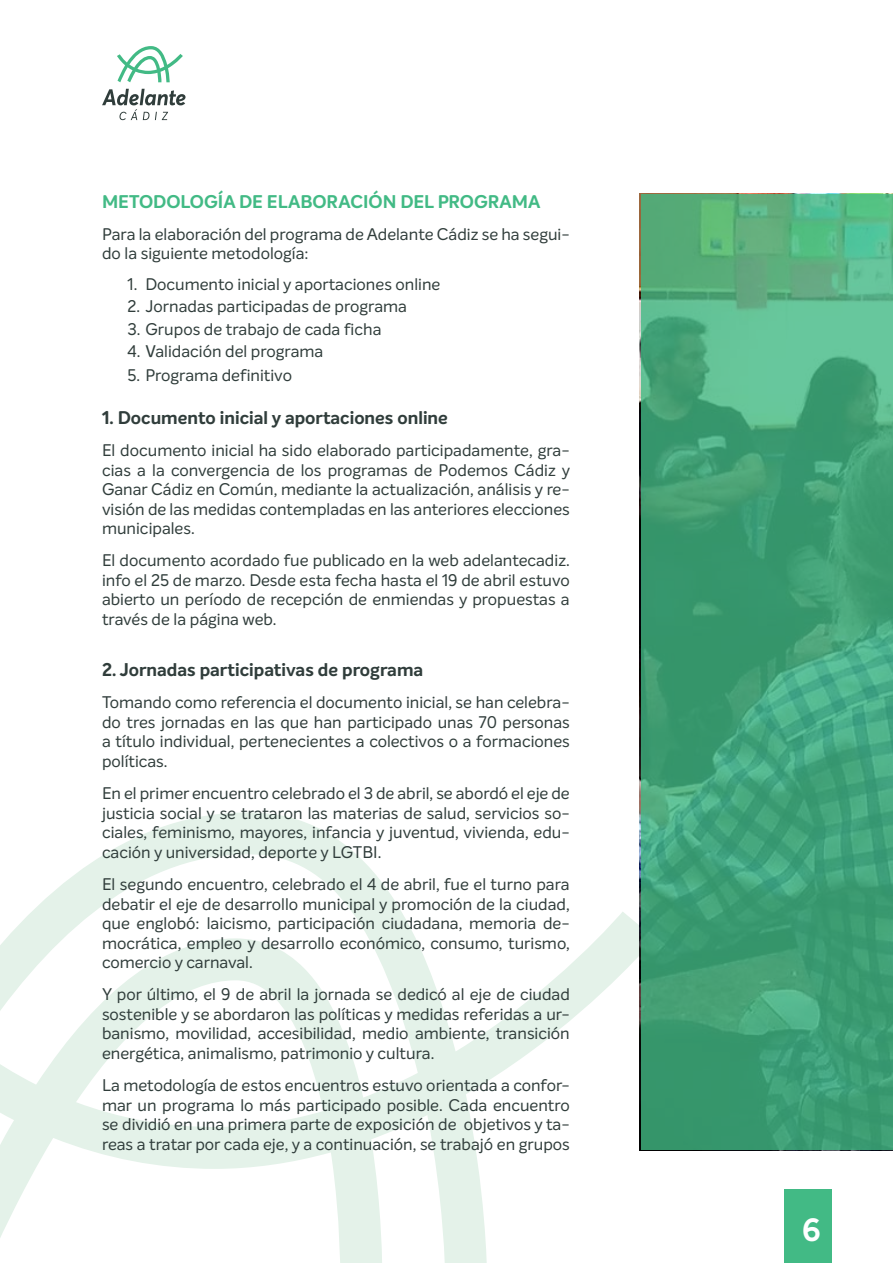
<style>
.page{position:relative;width:893px;height:1263px;background:#fff}
.page>*{position:absolute;margin:0;border:0;box-sizing:border-box;transform-origin:0 0}
.t1{font:700 31.5px "Intelo Alt";color:#fff}
.t2{font:700 18px "Intelo";color:#303d3b}
.t3{font:700 18px "Intelo";color:#42ba85}
.t4{font:16.5px/19.5px "Intelo";color:#303d3b;text-align:justify}
</style>
<div class="page">
<svg style="left:0;top:812px;width:655px;height:451px"></svg>
<div style="left:785px;top:1189px;width:47px;height:74px;background:#42ba85"></div>
<svg style="left:117px;top:46px;width:66px;height:36px"></svg>
<svg style="left:102px;top:89px;width:84px;height:31px"></svg>
<svg style="left:641px;top:194px;width:252px;height:955px"></svg>
<p class="t3" style="left:102px;top:190px;width:440px">METODOLOGÍA DE ELABORACIÓN DEL PROGRAMA</p>
<p class="t4" style="left:102px;top:224px;width:469px">Para la elaboración del programa de Adelante Cádiz se ha segui&shy;do la siguiente metodología:</p>
<p class="t4" style="left:128px;top:274px;width:314px">1. Documento inicial y aportaciones online</p>
<p class="t4" style="left:128px;top:297px;width:281px">2. Jornadas participadas de programa</p>
<p class="t4" style="left:128px;top:319px;width:255px">3. Grupos de trabajo de cada ficha</p>
<p class="t4" style="left:128px;top:341px;width:197px">4. Validación del programa</p>
<p class="t4" style="left:128px;top:365px;width:166px">5. Programa definitivo</p>
<p class="t2" style="left:102px;top:406px;width:347px">1. Documento inicial y aportaciones online</p>
<p class="t4" style="left:102px;top:440px;width:470px">El documento inicial ha sido elaborado participadamente, gra&shy;cias a la convergencia de los programas de Podemos Cádiz y Ganar Cádiz en Común, mediante la actualización, análisis y re&shy;visión de las medidas contempladas en las anteriores elecciones municipales.</p>
<p class="t4" style="left:102px;top:551px;width:469px">El documento acordado fue publicado en la web adelantecadiz. info el 25 de marzo. Desde esta fecha hasta el 19 de abril estuvo abierto un período de recepción de enmiendas y propuestas a través de la página web.</p>
<p class="t2" style="left:102px;top:658px;width:323px">2. Jornadas participativas de programa</p>
<p class="t4" style="left:102px;top:693px;width:469px">Tomando como referencia el documento inicial, se han celebra&shy;do tres jornadas en las que han participado unas 70 personas a título individual, pertenecientes a colectivos o a formaciones políticas.</p>
<p class="t4" style="left:102px;top:784px;width:469px">En el primer encuentro celebrado el 3 de abril, se abordó el eje de justicia social y se trataron las materias de salud, servicios so&shy;ciales, feminismo, mayores, infancia y juventud, vivienda, edu&shy;cación y universidad, deporte y LGTBI.</p>
<p class="t4" style="left:102px;top:874px;width:469px">El segundo encuentro, celebrado el 4 de abril, fue el turno para debatir el eje de desarrollo municipal y promoción de la ciudad, que englobó: laicismo, participación ciudadana, memoria de&shy;mocrática, empleo y desarrollo económico, consumo, turismo, comercio y carnaval.</p>
<p class="t4" style="left:102px;top:985px;width:469px">Y por último, el 9 de abril la jornada se dedicó al eje de ciudad sostenible y se abordaron las políticas y medidas referidas a ur&shy;banismo, movilidad, accesibilidad, medio ambiente, transición energética, animalismo, patrimonio y cultura.</p>
<p class="t4" style="left:102px;top:1075px;width:469px">La metodología de estos encuentros estuvo orientada a confor&shy;mar un programa lo más participado posible. Cada encuentro se dividió en una primera parte de exposición de objetivos y ta&shy;reas a tratar por cada eje, y a continuación, se trabajó en grupos</p>
<h1 class="t1" style="left:802px;top:1210px;width:20px">6</h1>
</div>
